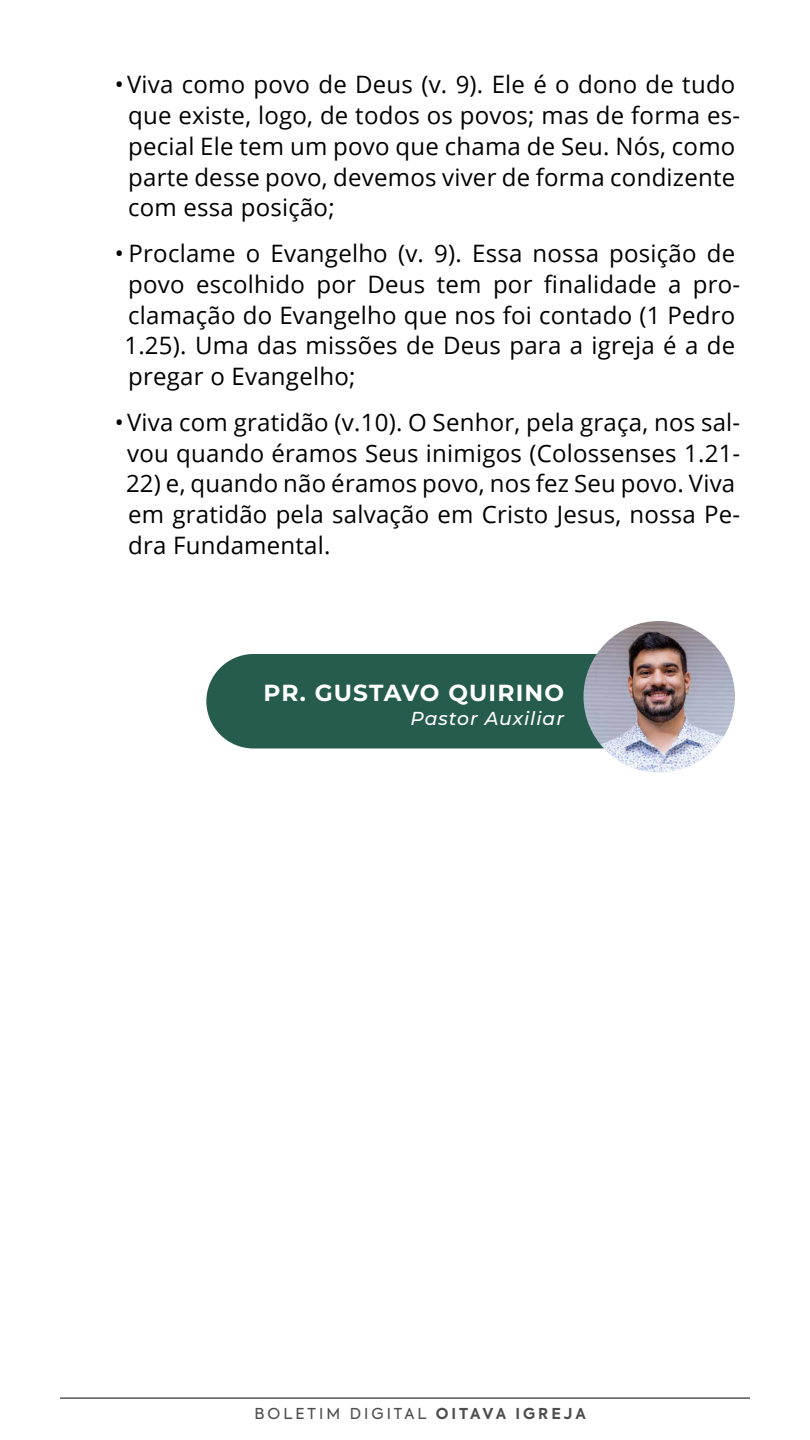
<style>
.page{position:relative;width:810px;height:1440px;background:#fff}
.page>*{position:absolute;margin:0;border:0;box-sizing:border-box;transform-origin:0 0}
.t1{font:24px/30.8px "Open Sans";letter-spacing:.01em;color:#000}
.t2{font:100 23.25px "Montserrat";letter-spacing:.05em;color:#fff}
.t3{font:italic 100 18.75px "Montserrat";letter-spacing:.05em;color:#fff}
.t4{font:15px "Axiforma";letter-spacing:.2em;color:#4d4d4d}
.s1{font-weight:700}
</style>
<div class="page">
<hr style="left:60px;top:1398px;width:690px;height:1px;background:#000">
<div style="left:206px;top:654px;width:398px;height:94px;background:#265c4d"></div>
<img style="left:584px;top:621px;width:151px;height:151px;border-radius:76px">
<p class="t1" style="left:128px;top:69px;width:614px;text-indent:-13px">•Viva como povo de Deus (v. 9). Ele é o dono de tudo que existe, logo, de todos os povos; mas de forma es&shy;pecial Ele tem um povo que chama de Seu. Nós, como parte desse povo, devemos viver de forma condizente com essa posição;</p>
<p class="t1" style="left:124px;top:237px;width:617px;text-indent:-10px">• Proclame o Evangelho (v. 9). Essa nossa posição de povo escolhido por Deus tem por finalidade a pro&shy;clamação do Evangelho que nos foi contado (1 Pedro 1.25). Uma das missões de Deus para a igreja é a de pregar o Evangelho;</p>
<p class="t1" style="left:115px;top:406px;width:627px;text-align:center">•Viva com gratidão (v.10). O Senhor, pela graça, nos sal&shy;vou quando éramos Seus inimigos (Colossenses 1.21-</p>
<p class="t1" style="left:126px;top:468px;width:616px">22) e, quando não éramos povo, nos fez Seu povo. Viva em gratidão pela salvação em Cristo Jesus, nossa Pe&shy;dra Fundamental.</p>
<p class="t2" style="left:264px;top:677px;width:302px">PR. GUSTAVO QUIRINO</p>
<p class="t3" style="left:411px;top:707px;width:155px">Pastor Auxiliar</p>
<p class="t4" style="left:255px;top:1404px;width:333px">BOLETIM DIGITAL <span class="s1">OITAVA IGREJA</span></p>
</div>
